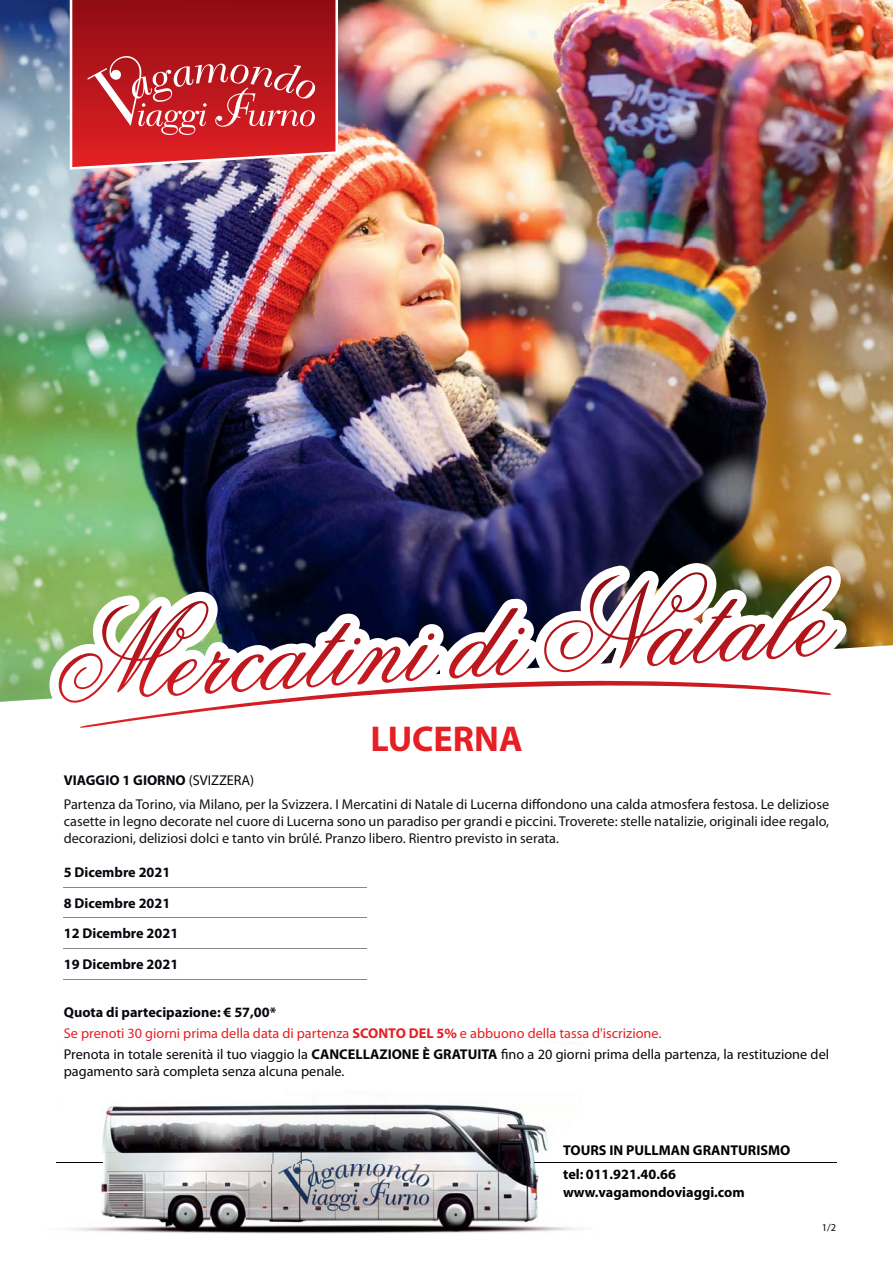
<style>
.page{position:relative;width:893px;height:1263px;background:#fff}
.page>*{position:absolute;margin:0;border:0;box-sizing:border-box;transform-origin:0 0}
.t1{font:700 36px "Myriad";color:#e61f24}
.t2{font:14.25px/24px "Myriad Pro";color:#111214}
.t3{font:14.25px/21px "Myriad Pro";color:#05070d}
.t4{font:700 14.25px/24px "Myriad";color:#000104}
.t5{font:700 14.25px "Myriad Pro";color:#05070d}
.t6{font:13.5px "Arial";color:#84888c;scale:23.98 1}
.t7{font:10.5px "Myriad Pro";color:#05070d}
.s1{font-weight:700;color:#05070d}
.s2{color:#05070d}
.s3{font-weight:700}
.s4{color:#e61f24}
.s5{font-weight:700;color:#e61f24}
</style>
<div class="page">
<img style="left:0;top:0;width:893px;height:702px">
<img style="left:56px;top:1104px;width:781px;height:130px">
<hr style="left:57px;top:1162px;width:46px;height:1px;background:#000104">
<hr style="left:534px;top:1162px;width:302px;height:1px;background:#000104">
<svg style="left:70px;top:0;width:268px;height:170px"></svg>
<svg style="left:72px;top:0;width:263px;height:167px;background:#bc2d33"></svg>
<img style="left:49px;top:563px;width:798px;height:140px">
<svg style="left:80px;top:578px;width:757px;height:150px"></svg>
<h1 class="t1" style="left:370px;top:725px;width:154px">LUCERNA</h1>
<p class="t2" style="left:64px;top:769px;width:767px"><span class="s1">VIAGGIO 1 GIORNO</span> <span class="s2">(SVIZZERA)<br></span>Partenza da Torino, via Milano, per la Svizzera. I Mercatini di Natale di Lucerna diffondono una calda atmosfera festosa. Le deliziose</p>
<p class="t2" style="left:64px;top:814px;width:767px;line-height:17.1px">casette in legno decorate nel cuore di Lucerna sono un paradiso per grandi e piccini. Troverete: stelle natalizie, originali idee regalo, decorazioni, deliziosi dolci e tanto vin brûlé. Pranzo libero. Rientro previsto in serata.</p>
<p class="t5" style="left:64px;top:864px;width:108px">5 Dicembre 2021</p>
<p class="t6" style="left:53px;top:909px;width:15px">―</p>
<p class="t6" style="left:53px;top:878px;width:15px">―</p>
<p class="t5" style="left:64px;top:894px;width:108px">8 Dicembre 2021</p>
<p class="t6" style="left:53px;top:939px;width:15px">―</p>
<p class="t5" style="left:64px;top:925px;width:116px">12 Dicembre 2021</p>
<p class="t6" style="left:53px;top:970px;width:15px">―</p>
<p class="t5" style="left:64px;top:956px;width:116px">19 Dicembre 2021</p>
<p class="t3" style="left:64px;top:1003px;width:767px"><span class="s3">Quota di partecipazione: € 57,00*<br></span><span class="s4">Se prenoti 30 giorni prima della data di partenza</span> <span class="s5">SCONTO DEL 5%</span> <span class="s4">e abbuono della tassa d'iscrizione.<br></span>Prenota in totale serenità il tuo viaggio la <span class="s3">CANCELLAZIONE È GRATUITA</span> fino a 20 giorni prima della partenza, la restituzione del</p>
<p class="t3" style="left:64px;top:1062px;width:282px">pagamento sarà completa senza alcuna penale.</p>
<p class="t4" style="left:563px;top:1139px;width:229px">TOURS IN PULLMAN GRANTURISMO tel: 011.921.40.66</p>
<p class="t4" style="left:563px;top:1181px;width:183px">www.vagamondoviaggi.com</p>
<p class="t7" style="left:822px;top:1223px;width:16px">1/2</p>
</div>
